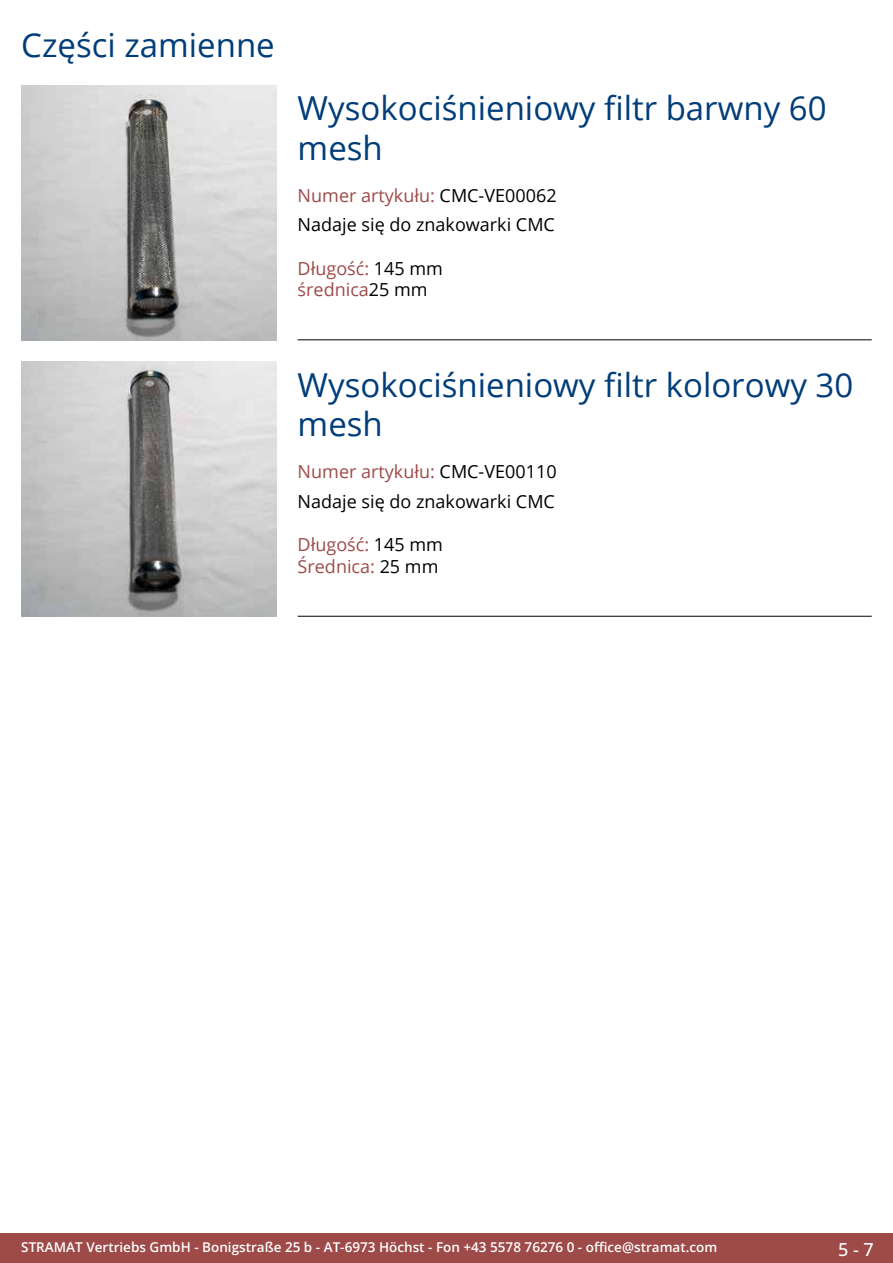
<style>
.page{position:relative;width:893px;height:1263px;background:#fff}
.page>*{position:absolute;margin:0;border:0;box-sizing:border-box;transform-origin:0 0}
.t1{font:33px/39.6px "Open Sans";color:#003d79}
.t2{font:18px/21.6px "Open Sans";color:#9d4a48}
.t3{font:18px "Open Sans";color:#000}
.t4{font:500 18px "Open Sans";color:#fff}
.t5{font:600 13.5px "Open Sans";color:#fff}
.s1{color:#000}
</style>
<div class="page">
<div style="left:0;top:1233px;width:893px;height:30px;background:#9d4a48"></div>
<hr style="left:298px;top:340px;width:574px;height:1px;background:#000">
<hr style="left:298px;top:616px;width:574px;height:1px;background:#000">
<img style="left:21px;top:85px;width:255px;height:255px">
<img style="left:21px;top:361px;width:255px;height:256px">
<h1 class="t1" style="left:21px;top:24px;width:255px">Części zamienne</h1>
<h1 class="t1" style="left:298px;top:88px;width:530px">Wysokociśnieniowy filtr barwny 60 mesh</h1>
<p class="t2" style="left:298px;top:184px;width:260px">Numer artykułu: <span class="s1">CMC-VE00062</span></p>
<p class="t3" style="left:298px;top:212px;width:259px">Nadaje się do znakowarki CMC</p>
<p class="t2" style="left:298px;top:257px;width:147px">Długość: <span class="s1">145 mm </span>średnica<span class="s1">25 mm</span></p>
<h1 class="t1" style="left:298px;top:364px;width:557px">Wysokociśnieniowy filtr kolorowy 30 mesh</h1>
<p class="t2" style="left:298px;top:460px;width:260px">Numer artykułu: <span class="s1">CMC-VE00110</span></p>
<p class="t3" style="left:298px;top:489px;width:259px">Nadaje się do znakowarki CMC</p>
<p class="t2" style="left:298px;top:533px;width:147px">Długość: <span class="s1">145 mm<br></span>Średnica: <span class="s1">25 mm</span></p>
<p class="t5" style="left:21px;top:1238px;width:698px">STRAMAT Vertriebs GmbH - Bonigstraße 25 b - AT-6973 Höchst - Fon +43 5578 76276 0 - office@stramat.com</p>
<p class="t4" style="left:838px;top:1237px;width:37px">5 - 7</p>
</div>
